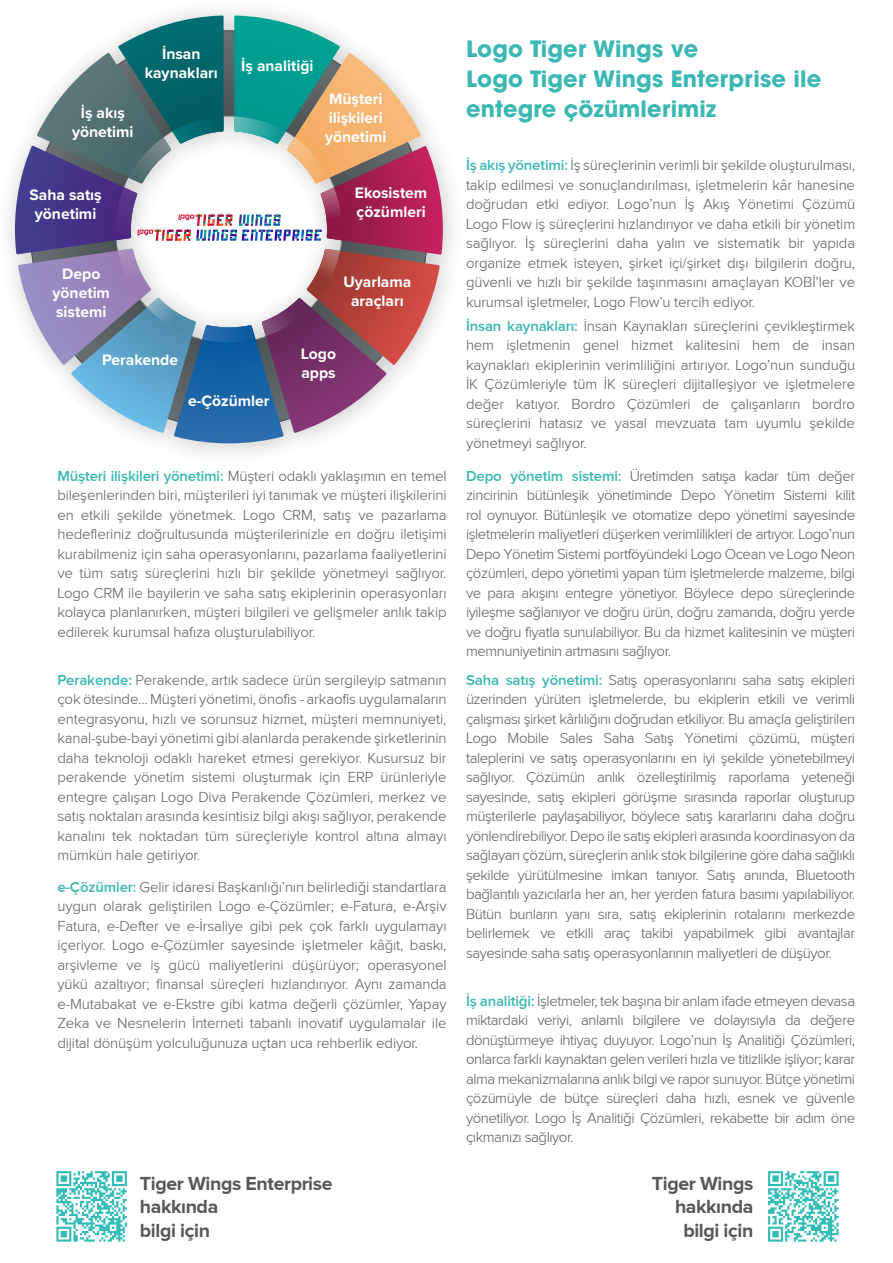
<style>
.page{position:relative;width:893px;height:1263px;background:#fff}
.page>*{position:absolute;margin:0;border:0;box-sizing:border-box;transform-origin:0 0}
.t1{font:22.5px/30px "Bilgetech Custom Avant Garde";letter-spacing:.01em;color:#3bb7b4}
.t2{font:700 19.5px/23.4px "Proxima Nova";letter-spacing:-.02em;color:#575756;text-align:right}
.t3{font:700 15.75px/18.8px "Proxima Nova";color:#fff;text-align:center}
.t4{font:300 15px/19.5px "Proxima Nova";letter-spacing:-.01em;color:#585856;text-align:justify}
.s1{font-weight:600;color:#3bb7b4}
</style>
<div class="page">
<img style="left:8px;top:10px;width:445px;height:443px">
<svg style="left:15px;top:16px;width:428px;height:427px"></svg>
<svg style="left:768px;top:1171px;width:71px;height:70px"></svg>
<svg style="left:56px;top:1171px;width:71px;height:70px"></svg>
<p class="t3" style="left:72px;top:103px;width:63px">İş akış yönetimi</p>
<p class="t3" style="left:145px;top:44px;width:75px">İnsan kaynakları</p>
<p class="t3" style="left:29px;top:185px;width:74px">Saha satış yönetimi</p>
<p class="t3" style="left:53px;top:264px;width:59px">Depo yönetim sistemi</p>
<p class="t3" style="left:102px;top:350px;width:78px">Perakende</p>
<p class="t3" style="left:241px;top:56px;width:74px">İş analitiği</p>
<p class="t3" style="left:325px;top:89px;width:63px;text-align:left">Müşteri ilişkileri yönetimi</p>
<p class="t3" style="left:355px;top:183px;width:74px;text-align:left">Ekosistem çözümleri</p>
<p class="t3" style="left:343px;top:272px;width:70px">Uyarlama araçları</p>
<p class="t3" style="left:301px;top:344px;width:37px;text-align:left">Logo apps</p>
<p class="t3" style="left:188px;top:391px;width:83px">e-Çözümler</p>
<p class="t4" style="left:57px;top:466px;width:391px"><span class="s1">Müşteri ilişkileri yönetimi:</span> Müşteri odaklı yaklaşımın en temel bileşenlerinden biri, müşterileri iyi tanımak ve müşteri ilişkilerini en etkili şekilde yönetmek. Logo CRM, satış ve pazarlama hedefleriniz doğrultusunda müşterilerinizle en doğru iletişimi kurabilmeniz için saha operasyonlarını, pazarlama faaliyetlerini ve tüm satış süreçlerini hızlı bir şekilde yönetmeyi sağlıyor.<br>Logo CRM ile bayilerin ve saha satış ekiplerinin operasyonları kolayca planlanırken, müşteri bilgileri ve gelişmeler anlık takip edilerek kurumsal hafıza oluşturulabiliyor.</p>
<p class="t4" style="left:57px;top:670px;width:391px"><span class="s1">Perakende:</span> Perakende, artık sadece ürün sergileyip satmanın çok ötesinde... Müşteri yönetimi, önofis - arkaofis uygulamaların entegrasyonu, hızlı ve sorunsuz hizmet, müşteri memnuniyeti, kanal-şube-bayi yönetimi gibi alanlarda perakende şirketlerinin daha teknoloji odaklı hareket etmesi gerekiyor. Kusursuz bir perakende yönetim sistemi oluşturmak için ERP ürünleriyle entegre çalışan Logo Diva Perakende Çözümleri, merkez ve satış noktaları arasında kesintisiz bilgi akışı sağlıyor, perakende kanalını tek noktadan tüm süreçleriyle kontrol altına almayı mümkün hale getiriyor.</p>
<p class="t4" style="left:57px;top:877px;width:391px"><span class="s1">e-Çözümler:</span> Gelir idaresi Başkanlığı’nın belirlediği standartlara uygun olarak geliştirilen Logo e-Çözümler; e-Fatura, e-Arşiv Fatura, e-Defter ve e-İrsaliye gibi pek çok farklı uygulamayı içeriyor. Logo e-Çözümler sayesinde işletmeler kâğıt, baskı, arşivleme ve iş gücü maliyetlerini düşürüyor; operasyonel yükü azaltıyor; finansal süreçleri hızlandırıyor. Aynı zamanda e-Mutabakat ve e-Ekstre gibi katma değerli çözümler, Yapay Zeka ve Nesnelerin İnterneti tabanlı inovatif uygulamalar ile dijital dönüşüm yolculuğunuza uçtan uca rehberlik ediyor.</p>
<h2 class="t2" style="left:140px;top:1171px;width:194px;text-align:left">Tiger Wings Enterprise hakkında<br>bilgi için</h2>
<h1 class="t1" style="left:466px;top:34px;width:357px">Logo Tiger Wings ve<br>Logo Tiger Wings Enterprise ile entegre çözümlerimiz</h1>
<p class="t4" style="left:466px;top:156px;width:391px"><span class="s1">İş akış yönetimi:</span> İş süreçlerinin verimli bir şekilde oluşturulması, takip edilmesi ve sonuçlandırılması, işletmelerin kâr hanesine doğrudan etki ediyor. Logo’nun İş Akış Yönetimi Çözümü Logo Flow iş süreçlerini hızlandırıyor ve daha etkili bir yönetim sağlıyor. İş süreçlerini daha yalın ve sistematik bir yapıda organize etmek isteyen, şirket içi/şirket dışı bilgilerin doğru, güvenli ve hızlı bir şekilde taşınmasını amaçlayan KOBİ’ler ve kurumsal işletmeler, Logo Flow’u tercih ediyor.</p>
<p class="t4" style="left:466px;top:316px;width:391px"><span class="s1">İnsan kaynakları:</span> İnsan Kaynakları süreçlerini çevikleştirmek hem işletmenin genel hizmet kalitesini hem de insan kaynakları ekiplerinin verimliliğini artırıyor. Logo’nun sunduğu İK Çözümleriyle tüm İK süreçleri dijitalleşiyor ve işletmelere değer katıyor. Bordro Çözümleri de çalışanların bordro süreçlerini hatasız ve yasal mevzuata tam uyumlu şekilde yönetmeyi sağlıyor.</p>
<p class="t4" style="left:466px;top:466px;width:391px"><span class="s1">Depo yönetim sistemi:</span> Üretimden satışa kadar tüm değer zincirinin bütünleşik yönetiminde Depo Yönetim Sistemi kilit rol oynuyor. Bütünleşik ve otomatize depo yönetimi sayesinde işletmelerin maliyetleri düşerken verimlilikleri de artıyor. Logo’nun Depo Yönetim Sistemi portföyündeki Logo Ocean ve Logo Neon çözümleri, depo yönetimi yapan tüm işletmelerde malzeme, bilgi ve para akışını entegre yönetiyor. Böylece depo süreçlerinde iyileşme sağlanıyor ve doğru ürün, doğru zamanda, doğru yerde ve doğru fiyatla sunulabiliyor. Bu da hizmet kalitesinin ve müşteri memnuniyetinin artmasını sağlıyor.</p>
<p class="t4" style="left:466px;top:670px;width:391px"><span class="s1">Saha satış yönetimi:</span> Satış operasyonlarını saha satış ekipleri üzerinden yürüten işletmelerde, bu ekiplerin etkili ve verimli çalışması şirket kârlılığını doğrudan etkiliyor. Bu amaçla geliştirilen Logo Mobile Sales Saha Satış Yönetimi çözümü, müşteri taleplerini ve satış operasyonlarını en iyi şekilde yönetebilmeyi sağlıyor. Çözümün anlık özelleştirilmiş raporlama yeteneği sayesinde, satış ekipleri görüşme sırasında raporlar oluşturup müşterilerle paylaşabiliyor, böylece satış kararlarını daha doğru yönlendirebiliyor. Depo ile satış ekipleri arasında koordinasyon da sağlayan çözüm, süreçlerin anlık stok bilgilerine göre daha sağlıklı şekilde yürütülmesine imkan tanıyor. Satış anında, Bluetooth bağlantılı yazıcılarla her an, her yerden fatura basımı yapılabiliyor.<br>Bütün bunların yanı sıra, satış ekiplerinin rotalarını merkezde belirlemek ve etkili araç takibi yapabilmek gibi avantajlar sayesinde saha satış operasyonlarının maliyetleri de düşüyor.</p>
<p class="t4" style="left:466px;top:991px;width:391px"><span class="s1">İş analitiği:</span> İşletmeler, tek başına bir anlam ifade etmeyen devasa miktardaki veriyi, anlamlı bilgilere ve dolayısıyla da değere dönüştürmeye ihtiyaç duyuyor. Logo’nun İş Analitiği Çözümleri, onlarca farklı kaynaktan gelen verileri hızla ve titizlikle işliyor; karar alma mekanizmalarına anlık bilgi ve rapor sunuyor. Bütçe yönetimi çözümüyle de bütçe süreçleri daha hızlı, esnek ve güvenle yönetiliyor. Logo İş Analitiği Çözümleri, rekabette bir adım öne çıkmanızı sağlıyor.</p>
<h2 class="t2" style="left:652px;top:1171px;width:103px">Tiger Wings hakkında bilgi için</h2>
</div>
